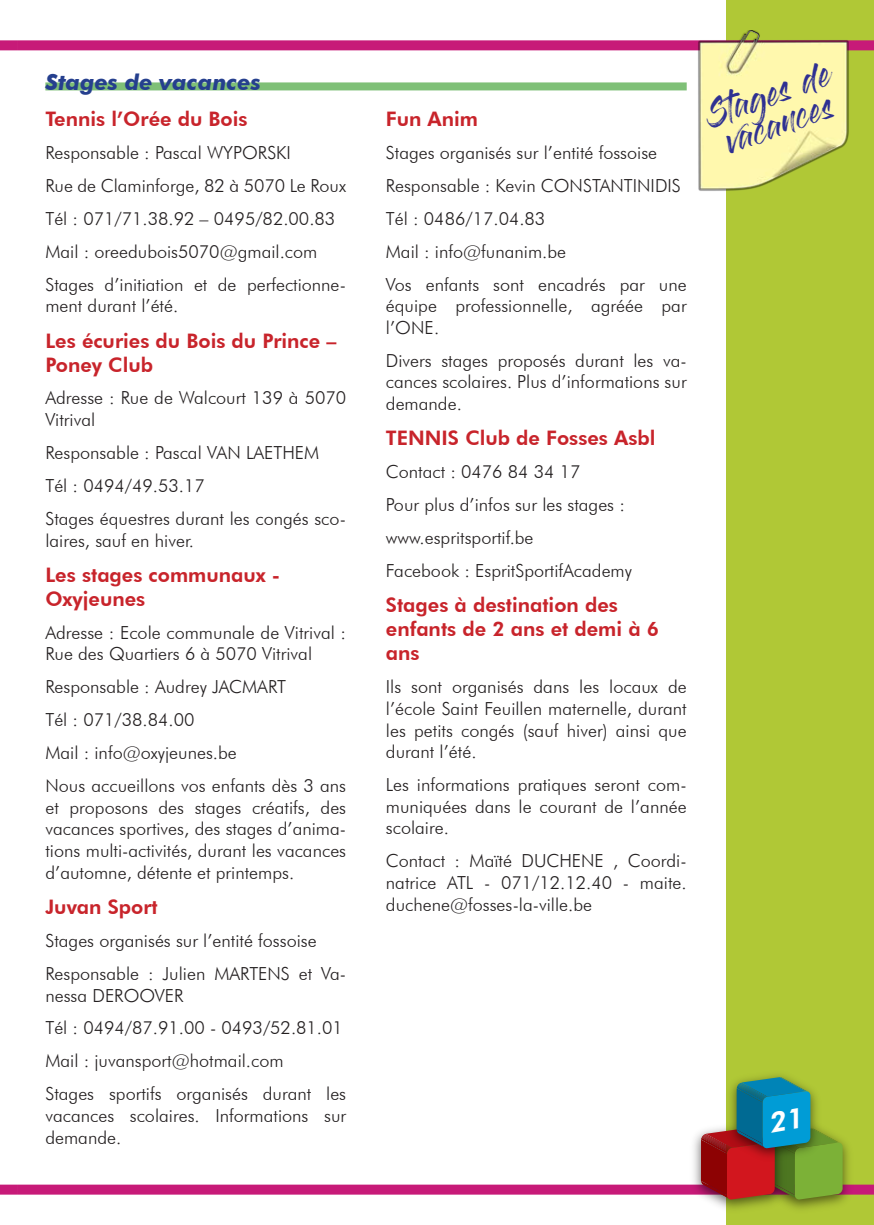
<style>
.page{position:relative;width:874px;height:1225px;background:#fff}
.page>*{position:absolute;margin:0;border:0;box-sizing:border-box;transform-origin:0 0}
.t1{font:26px/31.2px "Gloss And Bloom";color:#2e3092;text-align:center}
.t2{font:italic 700 22px "Futura BT";color:#253f8e}
.t3{font:800 20px/24px "Futura BT";color:#c8242b}
.t4{font:300 18px/33px "Futura BT";color:#231f20}
</style>
<div class="page">
<div style="left:0;top:40px;width:17px;height:10px;background:#c71a78"></div>
<div style="left:0;top:1184px;width:17px;height:10px;background:#c71a78"></div>
<div style="left:726px;top:0;width:147px;height:1225px;background:#b0c836"></div>
<div style="left:17px;top:40px;width:856px;height:10px;background:#c71a78"></div>
<div style="left:17px;top:1184px;width:856px;height:10px;background:#c71a78"></div>
<img style="left:788px;top:1141px;width:68px;height:68px">
<img style="left:686px;top:1133px;width:102px;height:76px">
<div style="left:45px;top:82px;width:641px;height:8px;background:#7fc077"></div>
<img style="left:688px;top:30px;width:170px;height:161px">
<svg style="left:700px;top:1077px;width:142px;height:122px"></svg>
<p class="t2" style="left:45px;top:69px;width:217px">Stages de vacances</p>
<p class="t3" style="left:45px;top:106px;width:204px">Tennis l’Orée du Bois</p>
<p class="t4" style="left:45px;top:136px;width:302px">Responsable : Pascal WYPORSKI<br>Rue de Claminforge, 82 à 5070 Le Roux Tél : 071/71.38.92 – 0495/82.00.83<br>Mail : oreedubois5070@gmail.com Stages d’initiation et de perfectionne-</p>
<p class="t4" style="left:45px;top:289px;width:134px">ment durant l’été.</p>
<p class="t3" style="left:45px;top:328px;width:292px">Les écuries du Bois du Prince –<br>Poney Club</p>
<p class="t4" style="left:45px;top:387px;width:302px;line-height:21.6px">Adresse : Rue de Walcourt 139 à 5070<br>Vitrival</p>
<p class="t4" style="left:45px;top:436px;width:302px">Responsable : Pascal VAN LAETHEM<br>Tél : 0494/49.53.17<br>Stages équestres durant les congés sco-</p>
<p class="t4" style="left:45px;top:523px;width:150px">laires, sauf en hiver.</p>
<p class="t3" style="left:45px;top:562px;width:236px">Les stages communaux -<br>Oxyjeunes</p>
<p class="t4" style="left:45px;top:621px;width:302px;line-height:21.6px">Adresse : Ecole communale de Vitrival :<br>Rue des Quartiers 6 à 5070 Vitrival</p>
<p class="t4" style="left:45px;top:670px;width:302px">Responsable : Audrey JACMART<br>Tél : 071/38.84.00<br>Mail : info@oxyjeunes.be<br>Nous accueillons vos enfants dès 3 ans</p>
<p class="t4" style="left:45px;top:796px;width:302px;line-height:21.6px;text-align:justify">et proposons des stages créatifs, des vacances sportives, des stages d’anima&shy;tions multi-activités, durant les vacances d’automne, détente et printemps.</p>
<p class="t3" style="left:45px;top:894px;width:114px">Juvan Sport</p>
<p class="t4" style="left:45px;top:924px;width:302px">Stages organisés sur l’entité fossoise<br>Responsable : Julien MARTENS et Va-</p>
<p class="t4" style="left:45px;top:978px;width:302px">nessa DEROOVER<br>Tél : 0494/87.91.00 - 0493/52.81.01<br>Mail : juvansport@hotmail.com<br>Stages sportifs organisés durant les</p>
<p class="t4" style="left:45px;top:1104px;width:302px;line-height:21.6px">vacances scolaires. Informations sur demande.</p>
<p class="t3" style="left:386px;top:106px;width:94px">Fun Anim</p>
<p class="t4" style="left:386px;top:136px;width:302px">Stages organisés sur l’entité fossoise<br>Responsable : Kevin CONSTANTINIDIS<br>Tél : 0486/17.04.83<br>Mail : info@funanim.be<br>Vos enfants sont encadrés par une</p>
<p class="t4" style="left:386px;top:295px;width:302px;line-height:21.6px">équipe professionnelle, agréée par l’ONE.</p>
<p class="t4" style="left:386px;top:349px;width:302px;line-height:21.6px;text-align:justify">Divers stages proposés durant les va&shy;cances scolaires. Plus d’informations sur demande.</p>
<p class="t3" style="left:386px;top:426px;width:271px">TENNIS Club de Fosses Asbl</p>
<p class="t4" style="left:386px;top:455px;width:247px">Contact : 0476 84 34 17<br>Pour plus d’infos sur les stages : www.espritsportif.be<br>Facebook : EspritSportifAcademy</p>
<p class="t3" style="left:386px;top:593px;width:274px">Stages à destination des enfants de 2 ans et demi à 6 ans</p>
<p class="t4" style="left:386px;top:676px;width:302px;line-height:21.6px;text-align:justify">Ils sont organisés dans les locaux de l’école Saint Feuillen maternelle, durant les petits congés (sauf hiver) ainsi que durant l’été.</p>
<p class="t4" style="left:386px;top:774px;width:302px;line-height:21.6px;text-align:justify">Les informations pratiques seront com&shy;muniquées dans le courant de l’année scolaire.</p>
<p class="t4" style="left:386px;top:850px;width:302px;line-height:21.6px;text-align:justify">Contact : Maïté DUCHENE , Coordi&shy;natrice ATL - 071/12.12.40 - maite. duchene@fosses-la-ville.be</p>
<h1 class="t1" style="left:703px;top:104px;width:130px;rotate:-20deg">Stages de vacances</h1>
</div>
